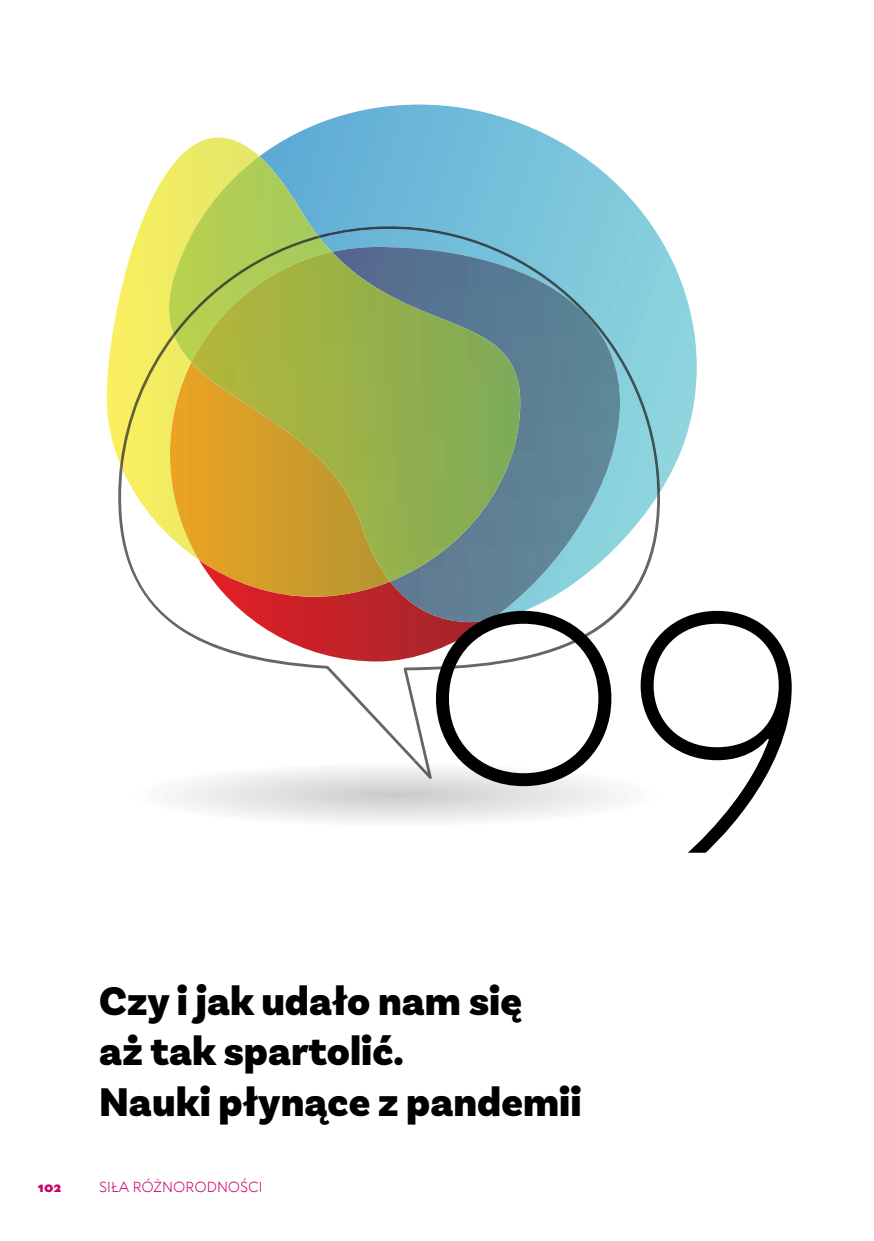
<style>
.page{position:relative;width:874px;height:1241px;background:#fff}
.page>*{position:absolute;margin:0;border:0;box-sizing:border-box;transform-origin:0 0}
.t1{font:300 324.45px "TT Wellingtons";color:#000}
.t2{font:900 42px/50.4px "Basic Sans";color:#000}
.t3{font:14px "TT Wellingtons";color:#c06}
.t4{font:800 14px "TT Wellingtons";color:#c06}
</style>
<div class="page">
<svg style="left:260px;top:104px;width:437px;height:415px"></svg>
<svg style="left:106px;top:137px;width:153px;height:327px"></svg>
<img style="left:174px;top:362px;width:17px;height:102px">
<img style="left:167px;top:156px;width:165px;height:206px">
<img style="left:191px;top:336px;width:127px;height:128px">
<svg style="left:118px;top:464px;width:541px;height:296px"></svg>
<svg style="left:175px;top:760px;width:442px;height:62px"></svg>
<svg style="left:318px;top:226px;width:341px;height:270px;background:#7aa489"></svg>
<svg style="left:583px;top:313px;width:7px;height:7px"></svg>
<svg style="left:120px;top:333px;width:54px;height:136px;background:#ece45d"></svg>
<img style="left:173px;top:236px;width:147px;height:100px">
<h1 class="t1" style="left:414px;top:550px;width:399px">09</h1>
<p class="t2" style="left:99px;top:978px;width:483px">Czy i jak udało nam się<br>aż tak spartolić.<br>Nauki płynące z pandemii</p>
<p class="t4" style="left:38px;top:1181px;width:25px">102</p>
<p class="t3" style="left:99px;top:1181px;width:165px">SIŁA RÓŻNORODNOŚCI</p>
</div>
